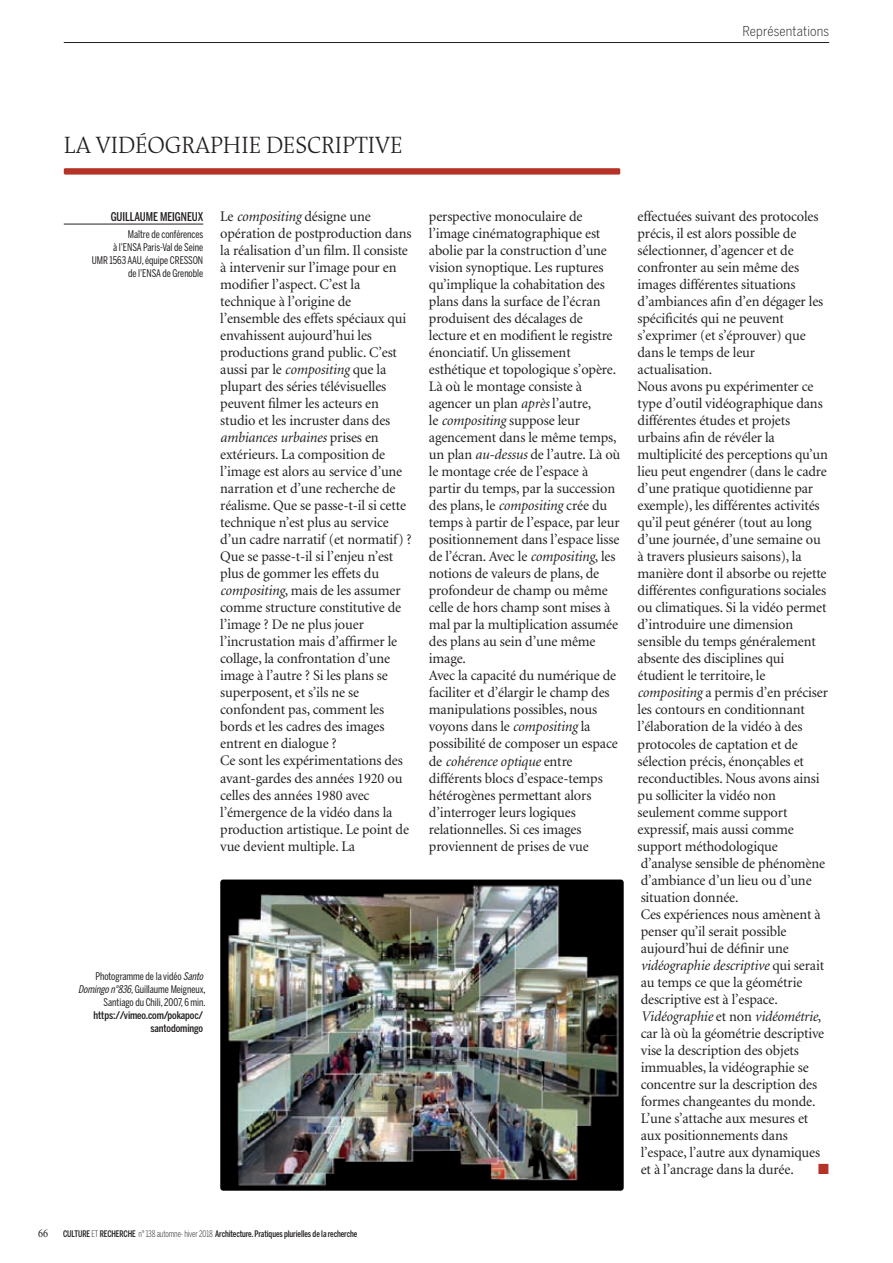
<style>
.page{position:relative;width:893px;height:1263px;background:#fff}
.page>*{position:absolute;margin:0;border:0;box-sizing:border-box;transform-origin:0 0}
.t1{font:24px "The Antiqua B3 c Light Caps";letter-spacing:-.015em;color:#231f20}
.t2{font:14.7px/17px "Minion";letter-spacing:-.01em;color:#231f20}
.t3{font:14.7px "Zapf Dingbats";color:#b53227}
.t4{font:300 13.5px "Benton Sans Cond";letter-spacing:.01em;color:#231f20}
.t5{font:500 12px "Benton Sans Comp";letter-spacing:-.005em;color:#231f20}
.t6{font:10.5px/13.2px "Benton Sans Comp";letter-spacing:-.005em;color:#231f20;text-align:right}
.t7{font:500 10.5px/13.2px "Benton Sans Comp";letter-spacing:-.01em;color:#231f20;text-align:right;scale:1.05 1}
.t8{font:500 9px "Benton Sans Comp";letter-spacing:-.01em;color:#231f20}
.s1{font-style:italic}
.s2{font-family:"Minion";font-weight:400;font-stretch:condensed;font-size:12px}
.s3{font-weight:300}
</style>
<div class="page">
<hr style="left:64px;top:42px;width:765px;height:1px;background:#231f20">
<hr style="left:64px;top:224px;width:139px;height:1px;background:#231f20">
<div style="left:64px;top:168px;width:556px;height:7px;background:#b53227"></div>
<img style="left:220px;top:879px;width:404px;height:312px;border-radius:3px">
<h1 class="t1" style="left:64px;top:131px;width:341px">LA VIDÉOGRAPHIE DESCRIPTIVE</h1>
<p class="t4" style="left:742px;top:26px;width:88px">Représentations</p>
<p class="t5" style="left:111px;top:212px;width:94px">GUILLAUME MEIGNEUX</p>
<p class="t6" style="left:92px;top:228px;width:113px">Maître de conférences<br>à l’ENSA Paris-Val de Seine<br>UMR 1563 AAU, équipe CRESSON de l’ENSA de Grenoble</p>
<p class="t6" style="left:78px;top:970px;width:129px">Photogramme de la vidéo <span class="s1">Santo<br>Domingo n°836</span>, Guillaume Meigneux,<br>Santiago du Chili, 2007, 6 min.</p>
<p class="t7" style="left:94px;top:1010px;width:106px">https://vimeo.com/pokapoc/ santodomingo</p>
<p class="t2" style="left:220px;top:209px;width:193px">Le <span class="s1">compositing</span> désigne une opération de postproduction dans la réalisation d’un film. Il consiste à intervenir sur l’image pour en modifier l’aspect. C’est la technique à l’origine de l’ensemble des effets spéciaux qui envahissent aujourd’hui les productions grand public. C’est aussi par le <span class="s1">compositing</span> que la plupart des séries télévisuelles peuvent filmer les acteurs en studio et les incruster dans des <span class="s1">ambiances urbaines</span> prises en extérieurs. La composition de l’image est alors au service d’une narration et d’une recherche de réalisme. Que se passe-t-il si cette technique n’est plus au service d’un cadre narratif (et normatif) ?<br>Que se passe-t-il si l’enjeu n’est plus de gommer les effets du <span class="s1">compositing</span>, mais de les assumer comme structure constitutive de l’image ? De ne plus jouer l’incrustation mais d’affirmer le collage, la confrontation d’une image à l’autre ? Si les plans se superposent, et s’ils ne se confondent pas, comment les bords et les cadres des images entrent en dialogue ?<br>Ce sont les expérimentations des avant-gardes des années 1920 ou celles des années 1980 avec l’émergence de la vidéo dans la production artistique. Le point de vue devient multiple. La</p>
<p class="t2" style="left:429px;top:209px;width:193px">perspective monoculaire de l’image cinématographique est abolie par la construction d’une vision synoptique. Les ruptures qu’implique la cohabitation des plans dans la surface de l’écran produisent des décalages de lecture et en modifient le registre énonciatif. Un glissement esthétique et topologique s’opère.<br>Là où le montage consiste à agencer un plan <span class="s1">après</span> l’autre,<br>le <span class="s1">compositing</span> suppose leur agencement dans le même temps, un plan <span class="s1">au-dessus</span> de l’autre. Là où le montage crée de l’espace à partir du temps, par la succession des plans, le <span class="s1">compositing</span> crée du temps à partir de l’espace, par leur positionnement dans l’espace lisse de l’écran. Avec le <span class="s1">compositing</span>, les notions de valeurs de plans, de profondeur de champ ou même celle de hors champ sont mises à mal par la multiplication assumée des plans au sein d’une même image.<br>Avec la capacité du numérique de faciliter et d’élargir le champ des manipulations possibles, nous voyons dans le <span class="s1">compositing</span> la possibilité de composer un espace de <span class="s1">cohérence optique</span> entre différents blocs d’espace-temps hétérogènes permettant alors d’interroger leurs logiques relationnelles. Si ces images proviennent de prises de vue</p>
<p class="t2" style="left:638px;top:209px;width:192px">effectuées suivant des protocoles précis, il est alors possible de sélectionner, d’agencer et de confronter au sein même des images différentes situations d’ambiances afin d’en dégager les spécificités qui ne peuvent s’exprimer (et s’éprouver) que dans le temps de leur actualisation.<br>Nous avons pu expérimenter ce type d’outil vidéographique dans différentes études et projets urbains afin de révéler la multiplicité des perceptions qu’un lieu peut engendrer (dans le cadre d’une pratique quotidienne par exemple), les différentes activités qu’il peut générer (tout au long d’une journée, d’une semaine ou à travers plusieurs saisons), la manière dont il absorbe ou rejette différentes configurations sociales ou climatiques. Si la vidéo permet d’introduire une dimension sensible du temps généralement absente des disciplines qui étudient le territoire, le <span class="s1">compositing</span> a permis d’en préciser les contours en conditionnant l’élaboration de la vidéo à des protocoles de captation et de sélection précis, énonçables et reconductibles. Nous avons ainsi pu solliciter la vidéo non seulement comme support expressif, mais aussi comme support méthodologique d’analyse sensible de phénomène d’ambiance d’un lieu ou d’une situation donnée.<br>Ces expériences nous amènent à penser qu’il serait possible aujourd’hui de définir une <span class="s1">vidéographie descriptive</span> qui serait au temps ce que la géométrie descriptive est à l’espace.<br><span class="s1">Vidéographie</span> et non <span class="s1">vidéométrie</span>, car là où la géométrie descriptive vise la description des objets immuables, la vidéographie se concentre sur la description des formes changeantes du monde.<br>L’une s’attache aux mesures et aux positionnements dans l’espace, l’autre aux dynamiques et à l’ancrage dans la durée.</p>
<p class="t3" style="left:818px;top:1162px;width:12px">■</p>
<p class="t8" style="left:38px;top:1231px;width:321px"><span class="s2">66</span> CULTURE <span class="s3">ET</span> RECHERCHE <span class="s3">n° 138 automne- hiver 2018</span> Architecture. Pratiques plurielles de la recherche</p>
</div>
